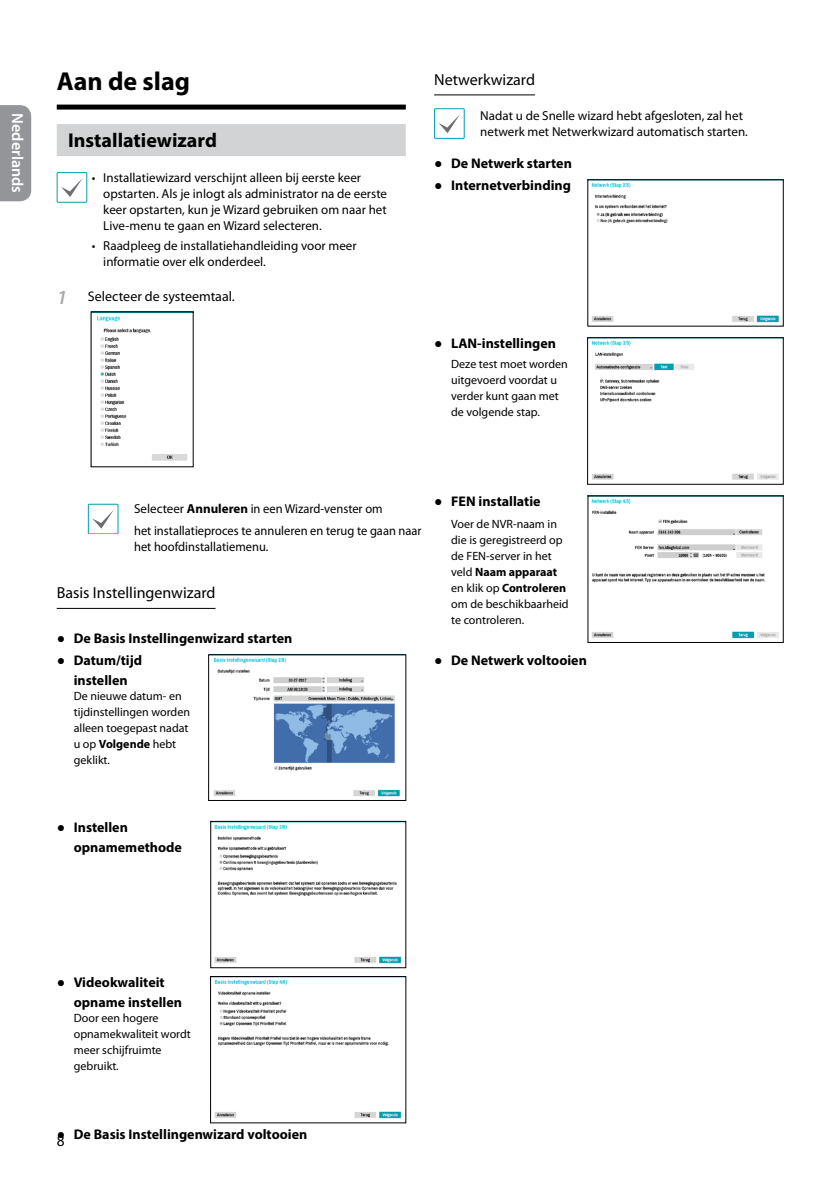
<style>
.page{position:relative;width:840px;height:1191px;background:#fff}
.page>*{position:absolute;margin:0;border:0;box-sizing:border-box;transform-origin:0 0}
.t1{font:700 26px "Myriad Pro";color:#000}
.t2{font:700 20px "Myriad Pro";color:#000}
.t3{font:16px "Myriad Pro";color:#000}
.t4{font:600 16px "Myriad Pro";color:#fff}
.t5{font:16px "Myriad Pro";color:#000;scale:.96 1}
.t6{font:700 14px/20px "Myriad Pro";color:#000}
.t7{font:14px "Myriad Pro";color:#000}
.t8{font:13px/16px "Myriad Pro";color:#000}
.t9{font:13px "Myriad Pro";color:#000;scale:.96 1}
.t10{font:12px/16px "Myriad Pro";color:#000}
.s1{font-weight:600;font-style:italic;font-size:20px;color:#a7a9ac}
.s2{font-family:"Arial";font-weight:400}
.s3{font-weight:700}
</style>
<div class="page">
<div style="left:0;top:105px;width:31px;height:96px;background:#939598"></div>
<div style="left:57px;top:105px;width:348px;height:5px;background:#000"></div>
<div style="left:57px;top:124px;width:348px;height:32px;background:#d1d3d4"></div>
<hr style="left:57px;top:608px;width:158px;height:1px;background:#000">
<div style="left:57px;top:172px;width:30px;height:31px;border:1px solid #00a0af"></div>
<svg style="left:61px;top:179px;width:21px;height:18px"></svg>
<img style="left:97px;top:315px;width:91px;height:146px">
<div style="left:88px;top:504px;width:30px;height:30px;border:1px solid #00a0af"></div>
<svg style="left:92px;top:510px;width:22px;height:18px"></svg>
<img style="left:213px;top:657px;width:187px;height:140px">
<div style="left:208px;top:654px;width:198px;height:146px;border:1px solid #000"></div>
<img style="left:214px;top:824px;width:188px;height:140px">
<div style="left:210px;top:821px;width:196px;height:147px;border:1px solid #000"></div>
<img style="left:214px;top:979px;width:188px;height:140px">
<div style="left:210px;top:976px;width:196px;height:147px;border:1px solid #000"></div>
<hr style="left:434px;top:94px;width:100px;height:1px;background:#000">
<div style="left:434px;top:108px;width:30px;height:30px;border:1px solid #00a0af"></div>
<svg style="left:438px;top:115px;width:21px;height:18px"></svg>
<img style="left:591px;top:182px;width:188px;height:141px">
<img style="left:591px;top:340px;width:188px;height:140px">
<div style="left:587px;top:337px;width:196px;height:147px;border:1px solid #000"></div>
<img style="left:591px;top:499px;width:188px;height:140px">
<p class="t4" style="left:28px;top:113px;width:81px;rotate:90deg">Nederlands</p>
<h1 class="t1" style="left:57px;top:65px;width:135px">Aan de slag</h1>
<h2 class="t2" style="left:68px;top:127px;width:150px">Installatiewizard</h2>
<p class="t8" style="left:103px;top:169px;width:285px;text-indent:-11px">• Installatiewizard verschijnt alleen bij eerste keer opstarten. Als je inlogt als administrator na de eerste keer opstarten, kun je Wizard gebruiken om naar het Live-menu te gaan en Wizard selecteren.</p>
<p class="t8" style="left:103px;top:237px;width:255px;text-indent:-11px">• Raadpleeg de installatiehandleiding voor meer informatie over elk onderdeel.</p>
<p class="t7" style="left:57px;top:287px;width:179px"><span class="s1">1</span> Selecteer de systeemtaal.</p>
<p class="t3" style="left:434px;top:70px;width:102px">Netwerkwizard</p>
<p class="t8" style="left:480px;top:107px;width:269px">Nadat u de Snelle wizard hebt afgesloten, zal het netwerk met Netwerkwizard automatisch starten.</p>
<p class="t6" style="left:434px;top:153px;width:139px"><span class="s2">●</span> De Netwerk starten</p>
<p class="t6" style="left:434px;top:175px;width:138px"><span class="s2">●</span> Internetverbinding</p>
<p class="t6" style="left:434px;top:333px;width:123px"><span class="s2">●</span> LAN-instellingen</p>
<p class="t10" style="left:451px;top:356px;width:118px">Deze test moet worden uitgevoerd voordat u verder kunt gaan met de volgende stap.</p>
<p class="t8" style="left:134px;top:498px;width:289px;line-height:21.6px">Selecteer <span class="s3">Annuleren</span> in een Wizard-venster om<br>het installatieproces te annuleren en terug te gaan naar</p>
<p class="t9" style="left:134px;top:538px;width:141px">het hoofdinstallatiemenu.</p>
<p class="t3" style="left:57px;top:583px;width:160px">Basis Instellingenwizard</p>
<p class="t6" style="left:57px;top:628px;width:237px"><span class="s2">●</span> De Basis Instellingenwizard starten</p>
<p class="t6" style="left:57px;top:650px;width:87px;text-align:center"><span class="s2">●</span> Datum/tijd instellen</p>
<p class="t10" style="left:74px;top:687px;width:118px">De nieuwe datum- en tijdinstellingen worden alleen toegepast nadat u op <span class="s3">Volgende</span> hebt geklikt.</p>
<p class="t6" style="left:434px;top:491px;width:108px"><span class="s2">●</span> FEN installatie</p>
<p class="t10" style="left:451px;top:516px;width:119px">Voer de NVR-naam in die is geregistreerd op de FEN-server in het veld <span class="s3">Naam apparaat </span>en klik op <span class="s3">Controleren </span>om de beschikbaarheid te controleren.</p>
<p class="t6" style="left:434px;top:650px;width:154px"><span class="s2">●</span> De Netwerk voltooien</p>
<p class="t6" style="left:74px;top:816px;width:110px;text-indent:-17px"><span class="s2">●</span> Instellen opnamemethode</p>
<p class="t6" style="left:74px;top:971px;width:110px;text-indent:-17px"><span class="s2">●</span> Videokwaliteit opname instellen</p>
<p class="t10" style="left:74px;top:1009px;width:118px">Door een hogere opnamekwaliteit wordt meer schijfruimte gebruikt.</p>
<p class="t6" style="left:57px;top:1124px;width:252px"><span class="s2">●</span> De Basis Instellingenwizard voltooien</p>
<p class="t5" style="left:57px;top:1131px;width:10px">8</p>
</div>
